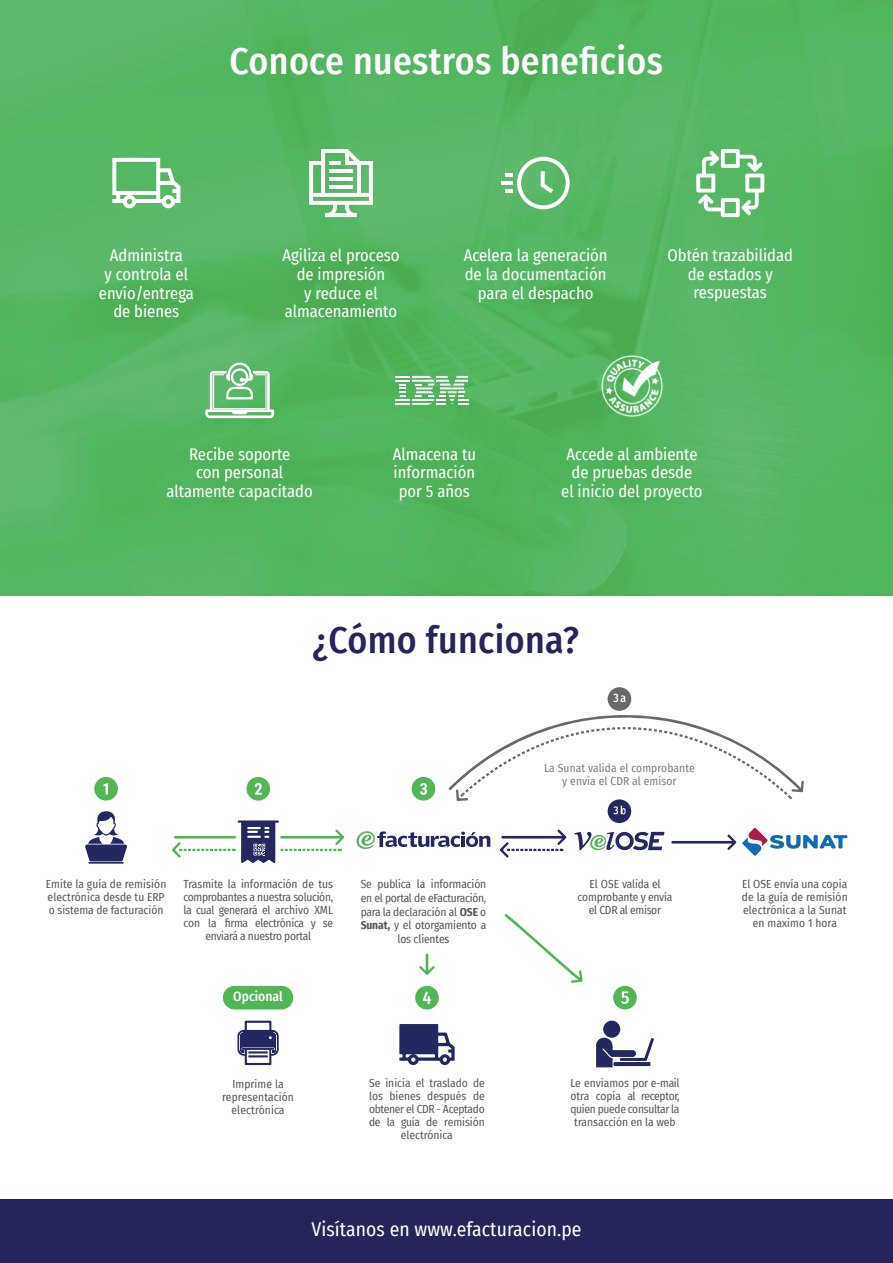
<style>
.page{position:relative;width:893px;height:1263px;background:#fff}
.page>*{position:absolute;margin:0;border:0;box-sizing:border-box;transform-origin:0 0}
.t1{font:500 37.5px "Fira Sans Condensed";letter-spacing:.01em;color:#fff}
.t2{font:500 37.5px "Fira Sans Condensed";letter-spacing:.01em;color:#25255c}
.t3{font:19.5px "Fira Sans Condensed";letter-spacing:.005em;color:#fff}
.t4{font:16.5px/18.8px "Fira Sans Condensed";color:#fff;text-align:center}
.t5{font:500 13.5px "Fira Sans Condensed";color:#fff}
.t6{font:11.4px/12.9px "Fira Sans Condensed";letter-spacing:-.01em;color:#57585a;text-align:center}
.t7{font:11.4px/12.9px "Fira Sans Condensed";letter-spacing:.01em;color:#57585a;text-align:center}
.t8{font:11.4px/12.9px "Fira Sans Condensed";letter-spacing:.01em;color:#7e7e80;text-align:center}
.s1{font-weight:700}
</style>
<div class="page">
<div style="left:0;top:0;width:893px;height:595px;background:#53b760"></div>
<div style="left:0;top:1199px;width:893px;height:64px;background:#25255c"></div>
<svg style="left:396px;top:376px;width:72px;height:29px"></svg>
<svg style="left:205px;top:362px;width:69px;height:56px"></svg>
<svg style="left:696px;top:149px;width:68px;height:68px"></svg>
<svg style="left:309px;top:149px;width:64px;height:68px"></svg>
<hr style="left:329px;top:161px;width:12px;height:4px;background:#fff">
<hr style="left:329px;top:169px;width:24px;height:4px;background:#fff">
<hr style="left:329px;top:177px;width:24px;height:4px;background:#fff">
<hr style="left:329px;top:185px;width:24px;height:4px;background:#fff">
<svg style="left:112px;top:158px;width:68px;height:50px"></svg>
<hr style="left:502px;top:181px;width:11px;height:4px;background:#fff">
<svg style="left:505px;top:157px;width:65px;height:52px"></svg>
<div style="left:94px;top:777px;width:24px;height:23px;background:#52b556;border-radius:50%"></div>
<svg style="left:103px;top:783px;width:5px;height:11px"></svg>
<svg style="left:85px;top:811px;width:42px;height:53px"></svg>
<svg style="left:742px;top:828px;width:105px;height:28px"></svg>
<svg style="left:574px;top:832px;width:90px;height:18px"></svg>
<div style="left:412px;top:777px;width:23px;height:23px;background:#52b556;border-radius:50%"></div>
<svg style="left:420px;top:783px;width:7px;height:12px"></svg>
<svg style="left:357px;top:831px;width:133px;height:18px"></svg>
<div style="left:246px;top:777px;width:24px;height:23px;background:#52b556;border-radius:50%"></div>
<svg style="left:255px;top:783px;width:7px;height:12px"></svg>
<svg style="left:172px;top:820px;width:172px;height:43px"></svg>
<svg style="left:500px;top:829px;width:66px;height:29px"></svg>
<svg style="left:671px;top:834px;width:65px;height:16px"></svg>
<svg style="left:504px;top:914px;width:78px;height:69px"></svg>
<div style="left:603px;top:1021px;width:17px;height:17px;background:#232860;border-radius:50%"></div>
<svg style="left:596px;top:1038px;width:58px;height:29px"></svg>
<div style="left:613px;top:986px;width:24px;height:23px;background:#52b556;border-radius:50%"></div>
<svg style="left:621px;top:991px;width:8px;height:13px"></svg>
<div style="left:415px;top:986px;width:24px;height:23px;background:#52b556;border-radius:50%"></div>
<svg style="left:423px;top:991px;width:8px;height:13px"></svg>
<svg style="left:237px;top:1021px;width:42px;height:44px"></svg>
<hr style="left:248px;top:1051px;width:20px;height:2px;background:#232860">
<hr style="left:248px;top:1055px;width:20px;height:2px;background:#232860">
<div style="left:223px;top:986px;width:70px;height:23px;background:#52b556;border-radius:12px"></div>
<div style="left:608px;top:799px;width:23px;height:24px;background:#232860;border-radius:50%"></div>
<svg style="left:448px;top:710px;width:356px;height:104px"></svg>
<div style="left:608px;top:687px;width:23px;height:24px;background:#67696a;border-radius:50%"></div>
<svg style="left:613px;top:694px;width:13px;height:8px"></svg>
<svg style="left:419px;top:953px;width:16px;height:22px"></svg>
<svg style="left:399px;top:1024px;width:56px;height:41px"></svg>
<img style="left:600px;top:353px;width:63px;height:65px">
<h1 class="t1" style="left:230px;top:31px;width:435px">Conoce nuestros beneficios</h1>
<h3 class="t4" style="left:99px;top:246px;width:97px">Administra<br>y controla el envío/entrega de bienes</h3>
<h3 class="t4" style="left:282px;top:245px;width:119px">Agiliza el proceso de impresión<br>y reduce el almacenamiento</h3>
<h3 class="t4" style="left:464px;top:245px;width:145px">Acelera la generación de la documentación para el despacho</h3>
<h3 class="t4" style="left:668px;top:245px;width:127px">Obtén trazabilidad de estados y respuestas</h3>
<h3 class="t4" style="left:167px;top:444px;width:148px">Recibe soporte<br>con personal altamente capacitado</h3>
<h3 class="t4" style="left:561px;top:444px;width:143px">Accede al ambiente de pruebas desde<br>el inicio del proyecto</h3>
<h3 class="t4" style="left:393px;top:444px;width:85px">Almacena tu información por 5 años</h3>
<h1 class="t2" style="left:312px;top:610px;width:268px">¿Cómo funciona?</h1>
<p class="t8" style="left:544px;top:761px;width:152px">La Sunat valida el comprobante y envía el CDR al emisor</p>
<p class="t6" style="left:46px;top:878px;width:122px;text-align:left">Emite la guía de remisión electrónica desde tu ERP o sistema de facturación</p>
<p class="t6" style="left:183px;top:878px;width:151px">Trasmite la información de tus comprobantes a nuestra solución, la cual generará el archivo XML con la firma electrónica y se enviará a nuestro portal</p>
<p class="t5" style="left:233px;top:985px;width:51px">Opcional</p>
<p class="t6" style="left:361px;top:877px;width:127px;line-height:13.5px">Se publica la información en el portal de eFacturación, para la declaración al <span class="s1">OSE</span> o<br><span class="s1">Sunat,</span> y el otorgamiento a los clientes</p>
<p class="t7" style="left:222px;top:1077px;width:73px">Imprime la representación electrónica</p>
<p class="t6" style="left:369px;top:1076px;width:117px">Se inicia el traslado de los bienes después de obtener el CDR - Aceptado de la guía de remisión electrónica</p>
<p class="t6" style="left:578px;top:878px;width:96px">El OSE valida el comprobante y envía el CDR al emisor</p>
<p class="t6" style="left:570px;top:1076px;width:111px">Le enviamos por e-mail otra copia al receptor, quien puede consultar la transacción en la web</p>
<h2 class="t3" style="left:311px;top:1214px;width:272px">Visítanos en www.efacturacion.pe</h2>
<p class="t7" style="left:742px;top:878px;width:107px">El OSE envía una copia de la guía de remisión electrónica a la Sunat en maximo 1 hora</p>
</div>
